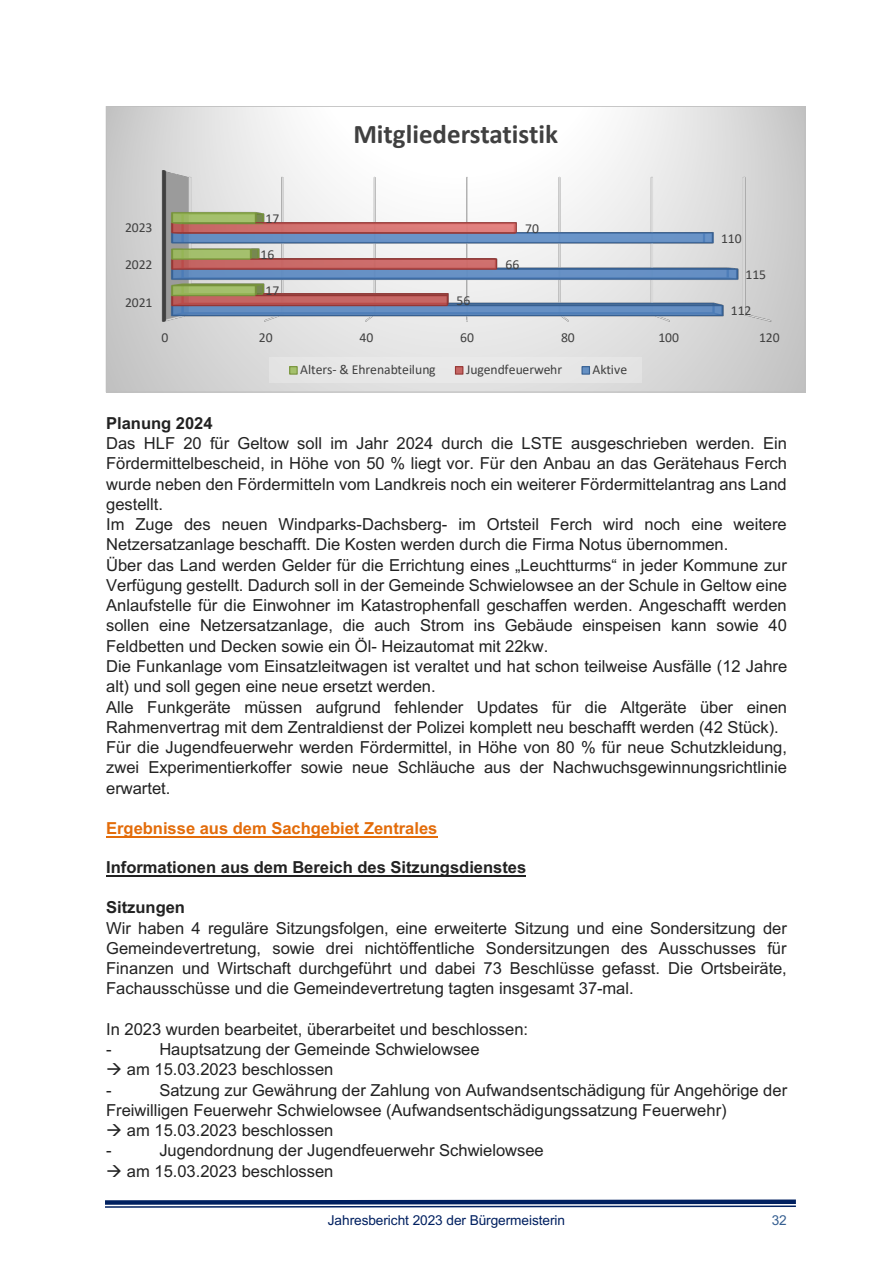
<style>
.page{position:relative;width:893px;height:1263px;background:#fff}
.page>*{position:absolute;margin:0;border:0;box-sizing:border-box;transform-origin:0 0}
.t1{font:700 27px "Calibri";color:#404040}
.t2{font:16.5px/20.2px "Arial";color:#222}
.t3{font:700 16.5px "Arial";color:#222}
.t4{font:700 16.5px "Arial";color:#e36c0a}
.t5{font:13.65px "Calibri";letter-spacing:-.005em;color:#404040}
.t6{font:13.65px "Arial";letter-spacing:-.005em;color:#002060}
.t7{font:13.65px "Arial";color:#365f91}
</style>
<div class="page">
<svg style="left:105px;top:1199px;width:691px;height:9px;background:#546994"></svg>
<hr style="left:106px;top:836px;width:331px;height:1px;background:#e36c0a">
<hr style="left:106px;top:875px;width:420px;height:2px;background:#222">
<svg style="left:108px;top:108px;width:695px;height:283px"></svg>
<img style="left:156px;top:169px;width:622px;height:154px">
<div style="left:269px;top:358px;width:373px;height:25px;background:#e7e7e7"></div>
<div style="left:290px;top:367px;width:7px;height:7px;background:#a5c16d"></div>
<div style="left:289px;top:366px;width:9px;height:9px;border:1px solid #77933c"></div>
<div style="left:455px;top:367px;width:8px;height:7px;background:#c56664"></div>
<div style="left:455px;top:366px;width:8px;height:9px;border:1px solid #953735"></div>
<div style="left:582px;top:367px;width:7px;height:7px;background:#6590c3"></div>
<div style="left:581px;top:366px;width:9px;height:9px;border:1px solid #376092"></div>
<h1 class="t1" style="left:353px;top:117px;width:206px">Mitgliederstatistik</h1>
<p class="t5" style="left:125px;top:219px;width:29px">2023</p>
<p class="t5" style="left:265px;top:210px;width:15px">17</p>
<p class="t5" style="left:525px;top:220px;width:15px">70</p>
<p class="t5" style="left:721px;top:230px;width:22px">110</p>
<p class="t5" style="left:125px;top:256px;width:29px">2022</p>
<p class="t5" style="left:261px;top:246px;width:15px">16</p>
<p class="t5" style="left:505px;top:256px;width:15px">66</p>
<p class="t5" style="left:745px;top:266px;width:22px">115</p>
<p class="t5" style="left:125px;top:294px;width:29px">2021</p>
<p class="t5" style="left:265px;top:282px;width:15px">17</p>
<p class="t5" style="left:456px;top:292px;width:15px">56</p>
<p class="t5" style="left:731px;top:302px;width:22px">112</p>
<p class="t5" style="left:162px;top:329px;width:8px">0</p>
<p class="t5" style="left:259px;top:329px;width:15px">20</p>
<p class="t5" style="left:360px;top:329px;width:15px">40</p>
<p class="t5" style="left:460px;top:329px;width:15px">60</p>
<p class="t5" style="left:561px;top:329px;width:15px">80</p>
<p class="t5" style="left:658px;top:329px;width:22px">100</p>
<p class="t5" style="left:759px;top:329px;width:22px">120</p>
<p class="t5" style="left:300px;top:361px;width:137px">Alters- &amp; Ehrenabteilung</p>
<p class="t5" style="left:466px;top:361px;width:98px">Jugendfeuerwehr</p>
<p class="t5" style="left:592px;top:361px;width:36px">Aktive</p>
<p class="t3" style="left:106px;top:414px;width:108px">Planung 2024</p>
<p class="t2" style="left:106px;top:433px;width:682px">Das HLF 20 für Geltow soll im Jahr 2024 durch die LSTE ausgeschrieben werden. Ein Fördermittelbescheid, in Höhe von 50 % liegt vor. Für den Anbau an das Gerätehaus Ferch wurde neben den Fördermitteln vom Landkreis noch ein weiterer Fördermittelantrag ans Land gestellt.<br>Im Zuge des neuen Windparks-Dachsberg- im Ortsteil Ferch wird noch eine weitere Netzersatzanlage beschafft. Die Kosten werden durch die Firma Notus übernommen.<br>Über das Land werden Gelder für die Errichtung eines „Leuchtturms“ in jeder Kommune zur Verfügung gestellt. Dadurch soll in der Gemeinde Schwielowsee an der Schule in Geltow eine Anlaufstelle für die Einwohner im Katastrophenfall geschaffen werden. Angeschafft werden sollen eine Netzersatzanlage, die auch Strom ins Gebäude einspeisen kann sowie 40<br>Feldbetten und Decken sowie ein Öl- Heizautomat mit 22kw.<br>Die Funkanlage vom Einsatzleitwagen ist veraltet und hat schon teilweise Ausfälle (12 Jahre alt) und soll gegen eine neue ersetzt werden.<br>Alle Funkgeräte müssen aufgrund fehlender Updates für die Altgeräte über einen Rahmenvertrag mit dem Zentraldienst der Polizei komplett neu beschafft werden (42 Stück).<br>Für die Jugendfeuerwehr werden Fördermittel, in Höhe von 80 % für neue Schutzkleidung, zwei Experimentierkoffer sowie neue Schläuche aus der Nachwuchsgewinnungsrichtlinie erwartet.</p>
<p class="t4" style="left:106px;top:819px;width:333px">Ergebnisse aus dem Sachgebiet Zentrales</p>
<p class="t3" style="left:106px;top:858px;width:421px">Informationen aus dem Bereich des Sitzungsdienstes</p>
<p class="t3" style="left:106px;top:898px;width:80px">Sitzungen</p>
<p class="t2" style="left:106px;top:918px;width:682px;text-align:justify">Wir haben 4 reguläre Sitzungsfolgen, eine erweiterte Sitzung und eine Sondersitzung der Gemeindevertretung, sowie drei nichtöffentliche Sondersitzungen des Ausschusses für Finanzen und Wirtschaft durchgeführt und dabei 73 Beschlüsse gefasst. Die Ortsbeiräte, Fachausschüsse und die Gemeindevertretung tagten insgesamt 37-mal.</p>
<p class="t2" style="left:106px;top:1019px;width:423px">In 2023 wurden bearbeitet, überarbeitet und beschlossen: -</p>
<p class="t2" style="left:159px;top:1039px;width:322px">Hauptsatzung der Gemeinde Schwielowsee</p>
<p class="t2" style="left:106px;top:1060px;width:229px">→ am 15.03.2023 beschlossen -</p>
<p class="t2" style="left:106px;top:1079px;width:682px;text-indent:53px">Satzung zur Gewährung der Zahlung von Aufwandsentschädigung für Angehörige der<br>Freiwilligen Feuerwehr Schwielowsee (Aufwandsentschädigungssatzung Feuerwehr)</p>
<p class="t2" style="left:106px;top:1120px;width:229px">→ am 15.03.2023 beschlossen -</p>
<p class="t2" style="left:159px;top:1140px;width:386px">Jugendordnung der Jugendfeuerwehr Schwielowsee</p>
<p class="t2" style="left:106px;top:1161px;width:229px">→ am 15.03.2023 beschlossen</p>
<p class="t6" style="left:328px;top:1212px;width:239px">Jahresbericht 2023 der Bürgermeisterin</p>
<p class="t7" style="left:772px;top:1212px;width:17px">32</p>
</div>
